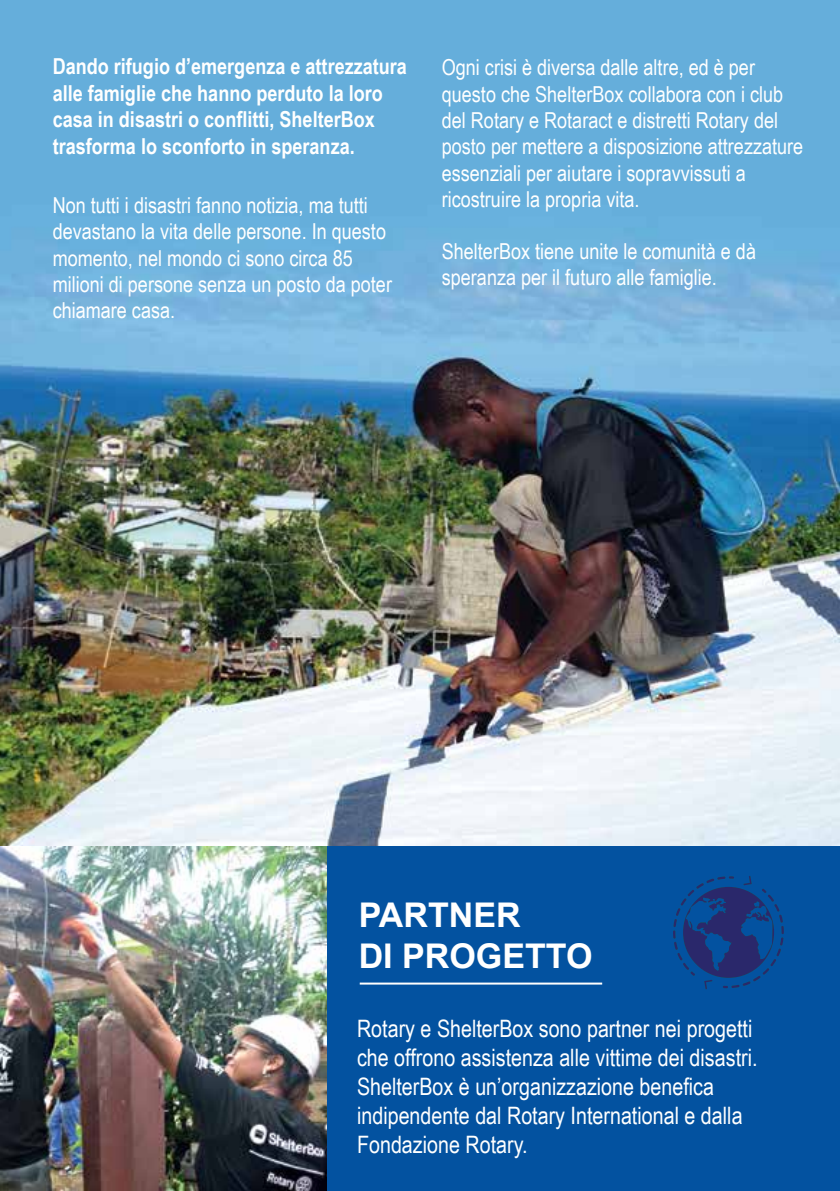
<style>
.page{position:relative;width:840px;height:1191px;background:#fff}
.page>*{position:absolute;margin:0;border:0;box-sizing:border-box;transform-origin:0 0}
.t1{font:700 34px/40.8px "Arial";color:#fff}
.t2{font:24px/28.8px "Arial Narrow";color:#fff}
.t3{font:22px/26.4px "Arial Narrow";color:#fff}
.t4{font:700 22px/26.4px "Arial Narrow";color:#fff}
</style>
<div class="page">
<img style="left:0;top:0;width:839px;height:846px">
<div style="left:0;top:846px;width:839px;height:345px;background:#0352a0"></div>
<svg style="left:673px;top:876px;width:110px;height:113px"></svg>
<img style="left:0;top:846px;width:326px;height:345px">
<hr style="left:359px;top:982px;width:243px;height:2px;background:#fff">
<p class="t4" style="left:53px;top:52px;width:355px">Dando rifugio d’emergenza e attrezzatura alle famiglie che hanno perduto la loro casa in disastri o conflitti, ShelterBox trasforma lo sconforto in speranza.</p>
<p class="t3" style="left:53px;top:191px;width:340px">Non tutti i disastri fanno notizia, ma tutti devastano la vita delle persone. In questo momento, nel mondo ci sono circa 85 milioni di persone senza un posto da poter chiamare casa.</p>
<p class="t3" style="left:441px;top:53px;width:363px">Ogni crisi è diversa dalle altre, ed è per questo che ShelterBox collabora con i club del Rotary e Rotaract e distretti Rotary del posto per mettere a disposizione attrezzature essenziali per aiutare i sopravvissuti a ricostruire la propria vita.</p>
<p class="t3" style="left:441px;top:237px;width:315px">ShelterBox tiene unite le comunità e dà speranza per il futuro alle famiglie.</p>
<h1 class="t1" style="left:358px;top:895px;width:235px">PARTNER<br>DI PROGETTO</h1>
<p class="t2" style="left:357px;top:1013px;width:402px">Rotary e ShelterBox sono partner nei progetti che offrono assistenza alle vittime dei disastri.<br>ShelterBox è un’organizzazione benefica indipendente dal Rotary International e dalla Fondazione Rotary.</p>
</div>
